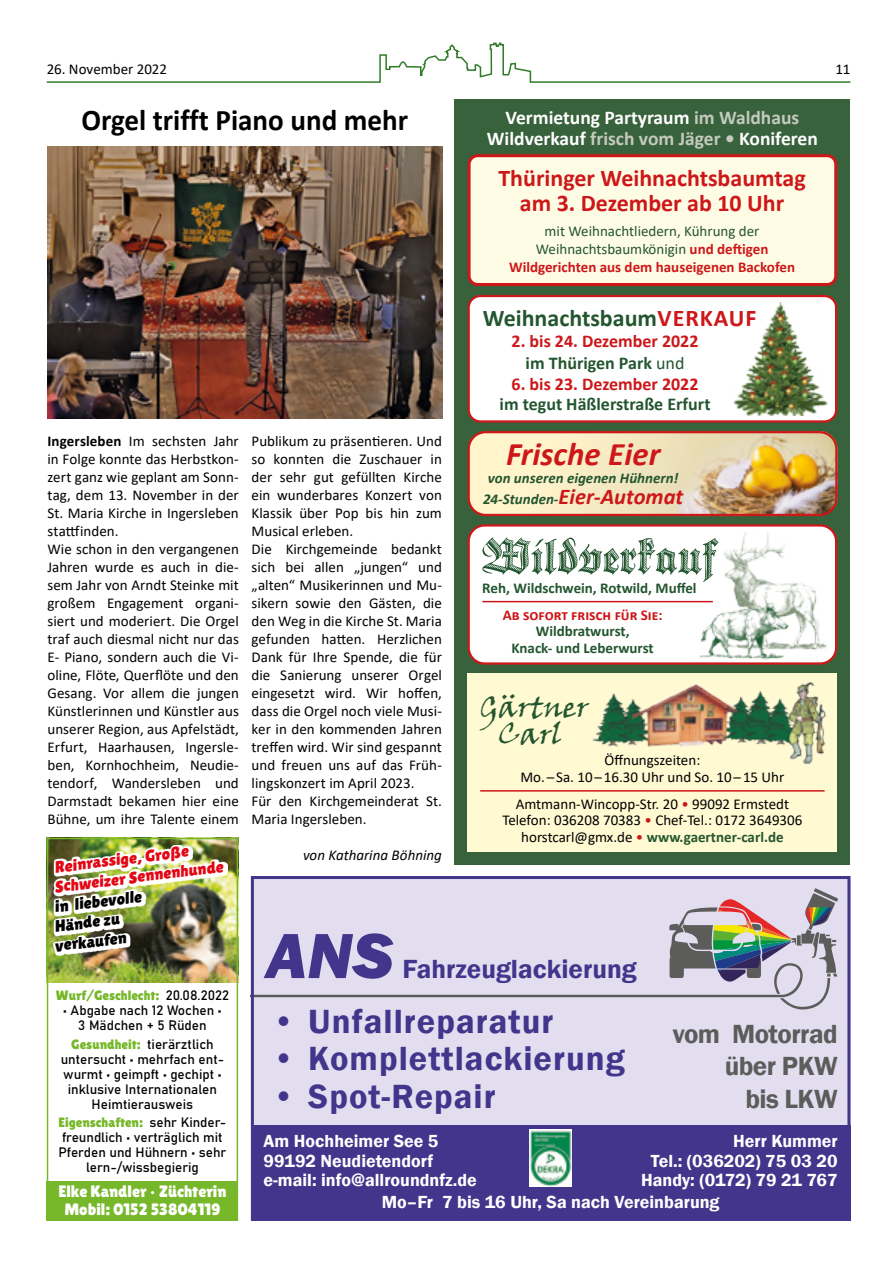
<style>
.page{position:relative;width:893px;height:1263px;background:#fff}
.page>*{position:absolute;margin:0;border:0;box-sizing:border-box;transform-origin:0 0}
.t1{font:italic 800 66px "Franklin Gothic";color:#43358b}
.t2{font:600 34.5px "Franklin Gothic";letter-spacing:.03em;color:#43358b}
.t3{font:italic 700 33px "Calibri";color:#cd1719}
.t4{font:30.45px/27px "Viner Hand ITC";color:#23562f;text-align:center}
.Headline_1{font:700 30px "Calibri";color:#000}
.t5{font:600 27px/32.4px "Franklin Gothic";letter-spacing:-.02em;color:#5c5c5b;text-align:right}
.t6{font:600 27px "Franklin Gothic";color:#43358b}
.t7{font:700 24px/25.5px "Calibri";color:#cd1719;text-align:center}
.t8{font:700 24px "Calibri";color:#23562f}
.t9{font:italic 700 22.5px "Calibri";color:#cd1719}
.t10{font:700 19.5px/21px "Calibri";color:#fff;text-align:center}
.t11{font:600 18px/19.5px "Franklin Gothic";color:#fff}
.t12{font:700 18px/19.5px "Calibri";color:#23562f;text-align:center}
.t13{font:700 18px/21.6px "Calibri";color:#cd1719;text-align:center}
.t14{font:16.5px/18px "Lilita One";color:#fff;text-align:center}
.t15{font:16.5px "Lilita One";color:#e30613}
.t16{font:16.5px "Lilita One";color:#000}
.Fließtext{font:15px/18px "Calibri";color:#000;text-align:justify}
.t17{font:15px/18px "Calibri";color:#23562f;text-align:center}
.t18{font:700 15px/27px "Calibri";color:#23562f}
.t19{font:italic 700 15px "Calibri";color:#23562f}
.Fließtext-2{font:italic 15px "Calibri";color:#000}
.t20{font:13.5px/15px "Bahnschrift";color:#000;text-align:center}
.t21{font:13.5px "Lilita One";color:#76b82a}
.s1{color:#c4cabd}
.s2{font-weight:700;color:#cd1719}
.s3{font-weight:700}
.s4{font-family:"Bahnschrift";color:#000}
.s5{font-family:"Lilita One";color:#76b82a}
.s6{color:#cd1719}
.s7{color:#23562f}
.s8{font-weight:400;color:#23562f}
.s9{font-size:15px;color:#23562f}
.s10{font-weight:700;color:#23562f}
</style>
<div class="page">
<img style="left:48px;top:146px;width:394px;height:273px">
<svg style="left:46px;top:42px;width:805px;height:41px"></svg>
<div style="left:251px;top:876px;width:599px;height:340px;background:#e2def0"></div>
<div style="left:251px;top:1125px;width:599px;height:95px;background:#43358b"></div>
<svg style="left:255px;top:888px;width:583px;height:121px"></svg>
<svg style="left:713px;top:899px;width:78px;height:83px"></svg>
<svg style="left:806px;top:907px;width:26px;height:18px"></svg>
<img style="left:529px;top:1130px;width:43px;height:56px">
<div style="left:251px;top:876px;width:599px;height:344px;border:3px solid #43358b"></div>
<div style="left:455px;top:99px;width:395px;height:765px;background:#38623c"></div>
<div style="left:469px;top:156px;width:367px;height:128px;background:#fffce5;border-radius:9px"></div>
<div style="left:468px;top:154px;width:369px;height:132px;border:3px solid #cd1719;border-radius:9px"></div>
<div style="left:469px;top:525px;width:367px;height:138px;background:#fff;border-radius:16px"></div>
<img style="left:665px;top:527px;width:172px;height:135px">
<div style="left:468px;top:524px;width:369px;height:141px;border:2px solid #cd1719;border-radius:16px"></div>
<hr style="left:482px;top:601px;width:231px;height:1px;background:#cd1719">
<svg style="left:482px;top:537px;width:237px;height:45px"></svg>
<div style="left:467px;top:673px;width:370px;height:178px;background:#fffad2"></div>
<img style="left:592px;top:681px;width:234px;height:83px">
<hr style="left:480px;top:790px;width:345px;height:2px;background:#cd1719">
<div style="left:469px;top:296px;width:367px;height:125px;background:#fff;border-radius:12px"></div>
<div style="left:468px;top:295px;width:369px;height:128px;border:2px solid #cd1719;border-radius:12px"></div>
<img style="left:468px;top:431px;width:369px;height:85px">
<div style="left:468px;top:431px;width:369px;height:85px;border:2px solid #cd1719;border-radius:17px"></div>
<img style="left:733px;top:302px;width:95px;height:114px">
<img style="left:50px;top:841px;width:185px;height:141px">
<img style="left:54px;top:844px;width:174px;height:111px">
<div style="left:47px;top:1181px;width:191px;height:39px;background:#76b82a"></div>
<div style="left:47px;top:838px;width:191px;height:382px;border:2px solid #76b82a"></div>
<p class="Fließtext" style="left:47px;top:60px;width:122px">26. November 2022</p>
<p class="Fließtext" style="left:835px;top:60px;width:17px">11</p>
<p class="Headline_1" style="left:81px;top:98px;width:328px">Orgel trifft Piano und mehr</p>
<p class="t10" style="left:487px;top:107px;width:332px">Vermietung Partyraum <span class="s1">im Waldhaus<br></span>Wildverkauf <span class="s1">frisch vom Jäger •</span> Koniferen</p>
<p class="t7" style="left:498px;top:165px;width:309px">Thüringer Weihnachtsbaumtag am 3. Dezember ab 10 Uhr</p>
<p class="t17" style="left:509px;top:222px;width:288px">mit Weihnachtliedern, Kührung der<br>Weihnachtsbaumkönigin <span class="s2">und deftigen<br>Wildgerichten aus dem hauseigenen Backofen</span></p>
<p class="Fließtext" style="left:48px;top:432px;width:193px"><span class="s3">Ingersleben</span> Im sechsten Jahr in Folge konnte das Herbstkon&shy;zert ganz wie geplant am Sonn&shy;tag, dem 13. November in der St. Maria Kirche in Ingersleben stattfinden.</p>
<p class="Fließtext" style="left:48px;top:540px;width:193px">Wie schon in den vergangenen Jahren wurde es auch in die&shy;sem Jahr von Arndt Steinke mit großem Engagement organi&shy;siert und moderiert. Die Orgel traf auch diesmal nicht nur das E- Piano, sondern auch die Vi&shy;oline, Flöte, Querflöte und den Gesang. Vor allem die jungen Künstlerinnen und Künstler aus unserer Region, aus Apfelstädt, Erfurt, Haarhausen, Ingersle&shy;ben, Kornhochheim, Neudie&shy;tendorf, Wandersleben und Darmstadt bekamen hier eine Bühne, um ihre Talente einem</p>
<p class="t15" style="left:53px;top:858px;width:136px;rotate:-7deg">Reinrassige, Große</p>
<p class="t15" style="left:53px;top:877px;width:171px;rotate:-7deg">Schweizer Sennenhunde</p>
<p class="t16" style="left:53px;top:897px;width:89px;rotate:-7deg">in liebevolle</p>
<p class="t16" style="left:53px;top:917px;width:67px;rotate:-7deg">Hände zu</p>
<p class="t16" style="left:53px;top:936px;width:74px;rotate:-7deg">verkaufen</p>
<p class="t21" style="left:56px;top:988px;width:175px">Wurf/Geschlecht: <span class="s4">20.08.2022</span></p>
<p class="t20" style="left:63px;top:1002px;width:160px">• Abgabe nach 12 Wochen •<br>3 Mädchen + 5 Rüden</p>
<p class="t20" style="left:61px;top:1035px;width:165px"><span class="s5">Gesundheit:</span> tierärztlich untersucht • mehrfach ent&shy;wurmt • geimpft • gechipt • inklusive Internationalen<br>Heimtierausweis</p>
<p class="t20" style="left:59px;top:1114px;width:169px"><span class="s5">Eigenschaften:</span> sehr Kinder&shy;freundlich • verträglich mit<br>Pferden und Hühnern • sehr lern-/wissbegierig</p>
<p class="t14" style="left:58px;top:1182px;width:170px">Elke Kandler • Züchterin<br>Mobil: 0152 53804119</p>
<p class="Fließtext" style="left:252px;top:432px;width:192px">Publikum zu präsentieren. Und so konnten die Zuschauer in der sehr gut gefüllten Kirche ein wunderbares Konzert von Klassik über Pop bis hin zum Musical erleben.</p>
<p class="Fließtext" style="left:252px;top:540px;width:192px">Die Kirchgemeinde bedankt sich bei allen „jungen“ und „alten“ Musikerinnen und Mu&shy;sikern sowie den Gästen, die den Weg in die Kirche St. Maria gefunden hatten. Herzlichen Dank für Ihre Spende, die für die Sanierung unserer Orgel eingesetzt wird. Wir hoffen, dass die Orgel noch viele Musi&shy;ker in den kommenden Jahren treffen wird. Wir sind gespannt und freuen uns auf das Früh&shy;lingskonzert im April 2023.</p>
<p class="Fließtext" style="left:252px;top:792px;width:192px">Für den Kirchgemeinderat St.<br>Maria Ingersleben.</p>
<p class="Fließtext-2" style="left:303px;top:845px;width:140px">von Katharina Böhning</p>
<p class="t8" style="left:483px;top:301px;width:275px">Weihnachtsbaum<span class="s6">VERKAUF</span></p>
<p class="t13" style="left:512px;top:330px;width:188px">2. bis 24. Dezember 2022 <span class="s7">im Thürigen Park</span> <span class="s8">und</span></p>
<p class="t12" style="left:500px;top:374px;width:212px"><span class="s6">6. bis 23. Dezember 2022<br></span>im tegut Häßlerstraße Erfurt</p>
<p class="t3" style="left:506px;top:431px;width:156px">Frische Eier</p>
<p class="t19" style="left:488px;top:467px;width:192px">von unseren eigenen Hühnern!</p>
<p class="t9" style="left:483px;top:480px;width:202px"><span class="s9">24-Stunden-</span>Eier-Automat</p>
<p class="t18" style="left:503px;top:574px;width:195px;text-indent:-20px">Reh, Wildschwein, Rotwild, Muffel<br><span class="s6">Ab sofort frisch für Sie:</span></p>
<p class="t18" style="left:511px;top:623px;width:144px;line-height:16.5px;text-align:center">Wildbratwurst,<br>Knack- und Leberwurst</p>
<p class="t4" style="left:480px;top:692px;width:110px">Gärtner<br>Carl</p>
<p class="Fließtext" style="left:520px;top:752px;width:265px;line-height:16.5px;text-align:center">Öffnungszeiten:<br>Mo. – Sa. 10 – 16.30 Uhr und So. 10 – 15 Uhr</p>
<p class="Fließtext" style="left:502px;top:795px;width:302px;line-height:16.5px;text-align:center">Amtmann-Wincopp-Str. 20 <span class="s6">•</span> 99092 Ermstedt<br>Telefon: 036208 70383 <span class="s6">•</span> Chef-Tel.: 0172 3649306 horstcarl@gmx.de <span class="s6">•</span> <span class="s10">www.gaertner-carl.de</span></p>
<p class="t1" style="left:266px;top:913px;width:129px">ANS</p>
<p class="t6" style="left:402px;top:952px;width:236px">Fahrzeuglackierung</p>
<p class="t2" style="left:272px;top:1000px;width:283px">• Unfallreparatur</p>
<p class="t2" style="left:272px;top:1037px;width:354px">• Komplettlackierung</p>
<p class="t2" style="left:272px;top:1075px;width:225px">• Spot-Repair</p>
<p class="t5" style="left:673px;top:1018px;width:167px">vom Motorrad über PKW<br>bis LKW</p>
<p class="t11" style="left:264px;top:1132px;width:215px">Am Hochheimer See 5<br>99192 Neudietendorf e-mail: info@allroundnfz.de</p>
<p class="t11" style="left:641px;top:1132px;width:198px;text-align:right">Herr Kummer<br>Tel.: (036202) 75 03 20<br>Handy: (0172) 79 21 767</p>
<p class="t11" style="left:382px;top:1192px;width:339px">Mo–Fr 7 bis 16 Uhr, Sa nach Vereinbarung</p>
</div>
